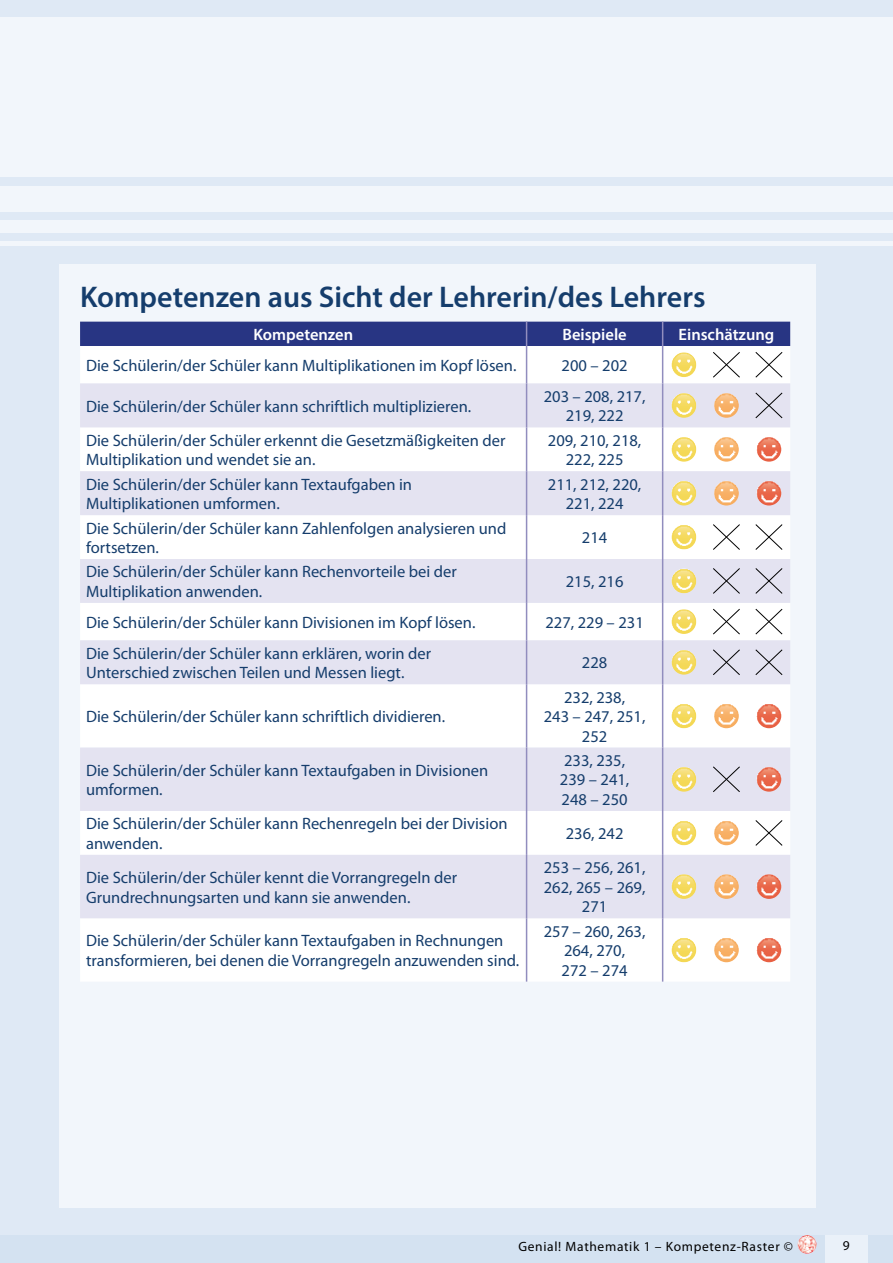
<style>
.page{position:relative;width:893px;height:1263px;background:#fff}
.page>*{position:absolute;margin:0;border:0;box-sizing:border-box;transform-origin:0 0}
.t1{font:600 30px "Myriad Pro";color:#153d6c}
.t2{font:16.5px/19.5px "Myriad Pro";color:#153d6c}
.t3{font:600 16.5px "Myriad Pro";color:#fff}
.t4{font:13.5px "Myriad Pro";letter-spacing:.05em;color:#000}
</style>
<div class="page">
<div style="left:0;top:1229px;width:893px;height:34px;background:#d4e2f1"></div>
<img style="left:798px;top:1235px;width:18px;height:19px;border-radius:9px">
<div style="left:825px;top:1229px;width:42px;height:34px;background:#eaf1f9"></div>
<div style="left:0;top:0;width:893px;height:1234px;background:#dfe9f5"></div>
<div style="left:0;top:17px;width:893px;height:159px;background:#f2f6fb"></div>
<div style="left:0;top:186px;width:893px;height:26px;background:#f2f6fb"></div>
<div style="left:0;top:220px;width:893px;height:13px;background:#f2f6fb"></div>
<div style="left:0;top:241px;width:893px;height:5px;background:#f2f6fb"></div>
<div style="left:60px;top:264px;width:756px;height:944px;background:#f2f6fb"></div>
<div style="left:80px;top:378px;width:710px;height:604px;background:#fff"></div>
<svg style="left:80px;top:383px;width:710px;height:535px;fill:#e4e3f1"></svg>
<hr style="left:526px;top:346px;width:1px;height:37px;background:#918dbe">
<hr style="left:662px;top:346px;width:1px;height:37px;background:#918dbe">
<hr style="left:526px;top:383px;width:1px;height:44px;background:#918dbe">
<hr style="left:662px;top:383px;width:1px;height:44px;background:#918dbe">
<hr style="left:526px;top:427px;width:1px;height:44px;background:#918dbe">
<hr style="left:662px;top:427px;width:1px;height:44px;background:#918dbe">
<hr style="left:526px;top:471px;width:1px;height:44px;background:#918dbe">
<hr style="left:662px;top:471px;width:1px;height:44px;background:#918dbe">
<hr style="left:526px;top:515px;width:1px;height:44px;background:#918dbe">
<hr style="left:662px;top:515px;width:1px;height:44px;background:#918dbe">
<hr style="left:526px;top:559px;width:1px;height:44px;background:#918dbe">
<hr style="left:662px;top:559px;width:1px;height:44px;background:#918dbe">
<hr style="left:526px;top:603px;width:1px;height:37px;background:#918dbe">
<hr style="left:662px;top:603px;width:1px;height:37px;background:#918dbe">
<hr style="left:526px;top:640px;width:1px;height:44px;background:#918dbe">
<hr style="left:662px;top:640px;width:1px;height:44px;background:#918dbe">
<hr style="left:526px;top:684px;width:1px;height:64px;background:#918dbe">
<hr style="left:662px;top:684px;width:1px;height:64px;background:#918dbe">
<hr style="left:526px;top:748px;width:1px;height:63px;background:#918dbe">
<hr style="left:662px;top:748px;width:1px;height:63px;background:#918dbe">
<hr style="left:526px;top:811px;width:1px;height:44px;background:#918dbe">
<hr style="left:662px;top:811px;width:1px;height:44px;background:#918dbe">
<hr style="left:526px;top:855px;width:1px;height:63px;background:#918dbe">
<hr style="left:662px;top:855px;width:1px;height:63px;background:#918dbe">
<hr style="left:526px;top:918px;width:1px;height:64px;background:#918dbe">
<hr style="left:662px;top:918px;width:1px;height:64px;background:#918dbe">
<svg style="left:80px;top:322px;width:710px;height:56px"></svg>
<img style="left:672px;top:393px;width:24px;height:25px;border-radius:12px">
<img style="left:714px;top:393px;width:25px;height:25px;border-radius:12px">
<svg style="left:755px;top:392px;width:28px;height:27px"></svg>
<img style="left:672px;top:437px;width:24px;height:25px;border-radius:12px">
<img style="left:714px;top:437px;width:25px;height:25px;border-radius:12px">
<img style="left:757px;top:437px;width:24px;height:25px;border-radius:12px">
<img style="left:672px;top:481px;width:24px;height:24px;border-radius:12px">
<img style="left:714px;top:481px;width:25px;height:24px;border-radius:12px">
<img style="left:757px;top:481px;width:24px;height:24px;border-radius:12px">
<img style="left:672px;top:525px;width:24px;height:24px;border-radius:12px">
<svg style="left:712px;top:524px;width:28px;height:26px"></svg>
<svg style="left:755px;top:524px;width:28px;height:26px"></svg>
<img style="left:672px;top:569px;width:24px;height:24px;border-radius:12px">
<svg style="left:712px;top:567px;width:28px;height:27px"></svg>
<svg style="left:755px;top:567px;width:28px;height:27px"></svg>
<img style="left:672px;top:609px;width:24px;height:25px;border-radius:12px">
<svg style="left:712px;top:608px;width:28px;height:27px"></svg>
<svg style="left:755px;top:608px;width:28px;height:27px"></svg>
<img style="left:672px;top:650px;width:24px;height:25px;border-radius:12px">
<svg style="left:712px;top:649px;width:28px;height:27px"></svg>
<svg style="left:755px;top:649px;width:28px;height:27px"></svg>
<img style="left:672px;top:703px;width:24px;height:25px;border-radius:12px">
<img style="left:714px;top:703px;width:25px;height:25px;border-radius:12px">
<img style="left:757px;top:703px;width:24px;height:25px;border-radius:12px">
<img style="left:672px;top:767px;width:24px;height:25px;border-radius:12px">
<svg style="left:712px;top:766px;width:28px;height:27px"></svg>
<img style="left:757px;top:767px;width:24px;height:25px;border-radius:12px">
<img style="left:672px;top:820px;width:24px;height:25px;border-radius:12px">
<img style="left:714px;top:820px;width:25px;height:25px;border-radius:12px">
<svg style="left:755px;top:819px;width:28px;height:27px"></svg>
<img style="left:672px;top:874px;width:24px;height:25px;border-radius:12px">
<img style="left:714px;top:874px;width:25px;height:25px;border-radius:12px">
<img style="left:757px;top:874px;width:24px;height:25px;border-radius:12px">
<img style="left:672px;top:937px;width:24px;height:25px;border-radius:12px">
<img style="left:714px;top:937px;width:25px;height:25px;border-radius:12px">
<img style="left:757px;top:937px;width:24px;height:25px;border-radius:12px">
<h1 class="t1" style="left:80px;top:278px;width:627px">Kompetenzen aus Sicht der Lehrerin/des Lehrers</h1>
<p class="t3" style="left:253px;top:324px;width:101px">Kompetenzen</p>
<p class="t3" style="left:562px;top:324px;width:66px">Beispiele</p>
<p class="t3" style="left:679px;top:324px;width:97px">Einschätzung</p>
<p class="t2" style="left:86px;top:355px;width:432px">Die Schülerin/der Schüler kann Multiplikationen im Kopf lösen.</p>
<p class="t2" style="left:562px;top:355px;width:68px">200 – 202</p>
<p class="t2" style="left:86px;top:396px;width:387px">Die Schülerin/der Schüler kann schriftlich multiplizieren.</p>
<p class="t2" style="left:544px;top:386px;width:103px;text-align:center">203 – 208, 217,<br>219, 222</p>
<p class="t2" style="left:86px;top:430px;width:421px">Die Schülerin/der Schüler erkennt die Gesetzmäßigkeiten der<br>Multiplikation und wendet sie an.</p>
<p class="t2" style="left:548px;top:430px;width:95px;text-align:center">209, 210, 218,<br>222, 225</p>
<p class="t2" style="left:86px;top:474px;width:328px">Die Schülerin/der Schüler kann Textaufgaben in<br>Multiplikationen umformen.</p>
<p class="t2" style="left:548px;top:474px;width:95px;text-align:center">211, 212, 220,<br>221, 224</p>
<p class="t2" style="left:86px;top:518px;width:422px">Die Schülerin/der Schüler kann Zahlenfolgen analysieren und fortsetzen.</p>
<p class="t2" style="left:582px;top:528px;width:27px">214</p>
<p class="t2" style="left:86px;top:562px;width:372px">Die Schülerin/der Schüler kann Rechenvorteile bei der<br>Multiplikation anwenden.</p>
<p class="t2" style="left:566px;top:572px;width:59px">215, 216</p>
<p class="t2" style="left:86px;top:612px;width:391px">Die Schülerin/der Schüler kann Divisionen im Kopf lösen.</p>
<p class="t2" style="left:545px;top:612px;width:100px">227, 229 – 231</p>
<p class="t2" style="left:86px;top:643px;width:347px">Die Schülerin/der Schüler kann erklären, worin der<br>Unterschied zwischen Teilen und Messen liegt.</p>
<p class="t2" style="left:582px;top:653px;width:27px">228</p>
<p class="t2" style="left:86px;top:706px;width:361px">Die Schülerin/der Schüler kann schriftlich dividieren.</p>
<p class="t2" style="left:544px;top:687px;width:103px;text-align:center">232, 238,<br>243 – 247, 251,<br>252</p>
<p class="t2" style="left:86px;top:760px;width:404px">Die Schülerin/der Schüler kann Textaufgaben in Divisionen umformen.</p>
<p class="t2" style="left:560px;top:750px;width:71px">233, 235,<br>239 – 241,<br>248 – 250</p>
<p class="t2" style="left:86px;top:814px;width:423px">Die Schülerin/der Schüler kann Rechenregeln bei der Division anwenden.</p>
<p class="t2" style="left:566px;top:823px;width:59px">236, 242</p>
<p class="t2" style="left:86px;top:867px;width:372px">Die Schülerin/der Schüler kennt die Vorrangregeln der<br>Grundrechnungsarten und kann sie anwenden.</p>
<p class="t2" style="left:544px;top:858px;width:103px;text-align:center">253 – 256, 261,<br>262, 265 – 269,<br>271</p>
<p class="t2" style="left:86px;top:931px;width:435px">Die Schülerin/der Schüler kann Textaufgaben in Rechnungen transformieren, bei denen die Vorrangregeln anzuwenden sind.</p>
<p class="t2" style="left:544px;top:921px;width:103px;text-align:center">257 – 260, 263,<br>264, 270,<br>272 – 274</p>
<p class="t4" style="left:518px;top:1238px;width:276px">Genial! Mathematik 1 – Kompetenz-Raster ©</p>
<p class="t4" style="left:843px;top:1237px;width:8px">9</p>
</div>
